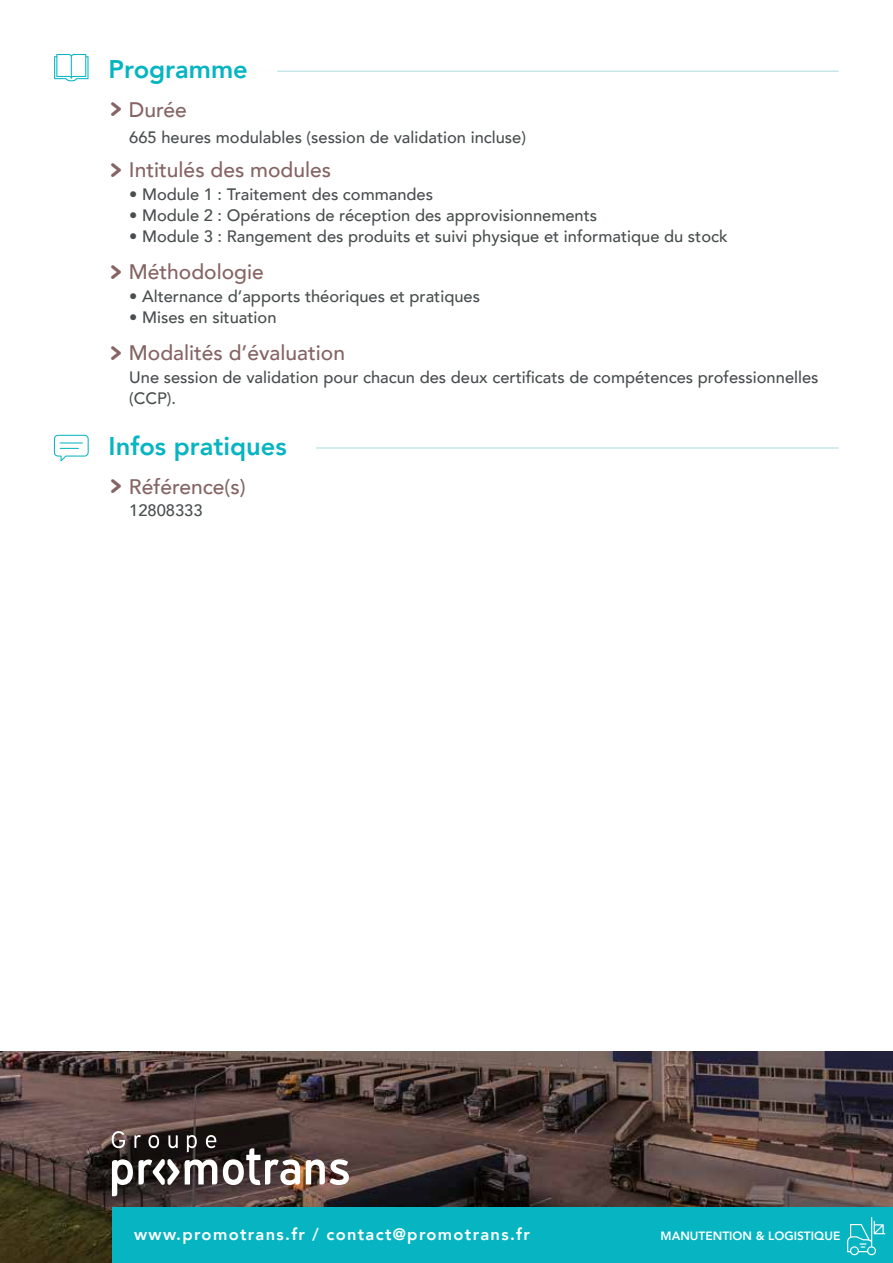
<style>
.page{position:relative;width:893px;height:1263px;background:#fff}
.page>*{position:absolute;margin:0;border:0;box-sizing:border-box;transform-origin:0 0}
.t1{font:800 25.5px "Avenir";color:#06b5c1}
.t2{font:500 21px "Avenir";color:#856463}
.t3{font:500 16.5px/21px "Avenir";color:#484e4e}
.t4{font:800 16.5px "Avenir";letter-spacing:.08em;color:#fff}
.t5{font:800 12px "Avenir";color:#fff}
.s1{color:#fff}
.s2{font-family:"cjust";font-size:36px}
</style>
<div class="page">
<img style="left:0;top:1051px;width:893px;height:212px">
<svg style="left:54px;top:54px;width:35px;height:27px"></svg>
<svg style="left:54px;top:435px;width:35px;height:26px"></svg>
<div style="left:113px;top:1208px;width:780px;height:55px;background:#06b5c1"></div>
<svg style="left:223px;top:1148px;width:77px;height:37px"></svg>
<svg style="left:306px;top:1159px;width:43px;height:26px"></svg>
<svg style="left:112px;top:1131px;width:13px;height:17px"></svg>
<svg style="left:134px;top:1135px;width:7px;height:13px"></svg>
<svg style="left:148px;top:1135px;width:11px;height:13px"></svg>
<svg style="left:168px;top:1135px;width:10px;height:13px"></svg>
<svg style="left:187px;top:1135px;width:10px;height:17px"></svg>
<svg style="left:206px;top:1135px;width:10px;height:13px"></svg>
<svg style="left:112px;top:1159px;width:105px;height:37px"></svg>
<hr style="left:109px;top:71px;width:730px;height:1px;background:#c0e3e8">
<hr style="left:109px;top:70px;width:168px;height:3px;background:#fff">
<hr style="left:109px;top:447px;width:730px;height:2px;background:#c0e3e8">
<hr style="left:109px;top:447px;width:207px;height:3px;background:#fff">
<svg style="left:847px;top:1217px;width:38px;height:38px"></svg>
<h1 class="t1" style="left:109px;top:49px;width:170px">Programme<span class="s1">nn</span></h1>
<p class="t2" style="left:110px;top:91px;width:79px"><span class="s2">&gt;</span> Durée</p>
<p class="t3" style="left:129px;top:126px;width:398px">665 heures modulables (session de validation incluse)</p>
<p class="t2" style="left:110px;top:152px;width:223px"><span class="s2">&gt;</span> Intitulés des modules</p>
<p class="t3" style="left:129px;top:183px;width:305px">• Module 1 : Traitement des commandes</p>
<p class="t3" style="left:129px;top:204px;width:469px">• Module 2 : Opérations de réception des approvisionnements</p>
<p class="t3" style="left:129px;top:225px;width:600px">• Module 3 : Rangement des produits et suivi physique et informatique du stock</p>
<p class="t2" style="left:110px;top:254px;width:156px"><span class="s2">&gt;</span> Méthodologie</p>
<p class="t3" style="left:129px;top:284px;width:352px">• Alternance d’apports théoriques et pratiques</p>
<p class="t3" style="left:129px;top:305px;width:149px">• Mises en situation</p>
<p class="t2" style="left:110px;top:335px;width:237px"><span class="s2">&gt;</span> Modalités d’évaluation</p>
<p class="t3" style="left:129px;top:365px;width:691px">Une session de validation pour chacun des deux certificats de compétences professionnelles (CCP).</p>
<h1 class="t1" style="left:109px;top:426px;width:209px">Infos pratiques<span class="s1">nn</span></h1>
<p class="t2" style="left:110px;top:468px;width:137px"><span class="s2">&gt;</span> Référence(s)</p>
<p class="t3" style="left:129px;top:499px;width:75px">12808333</p>
<p class="t4" style="left:134px;top:1222px;width:397px">www.promotrans.fr / contact@promotrans.fr</p>
<p class="t5" style="left:661px;top:1227px;width:181px">MANUTENTION &amp; LOGISTIQUE</p>
</div>
